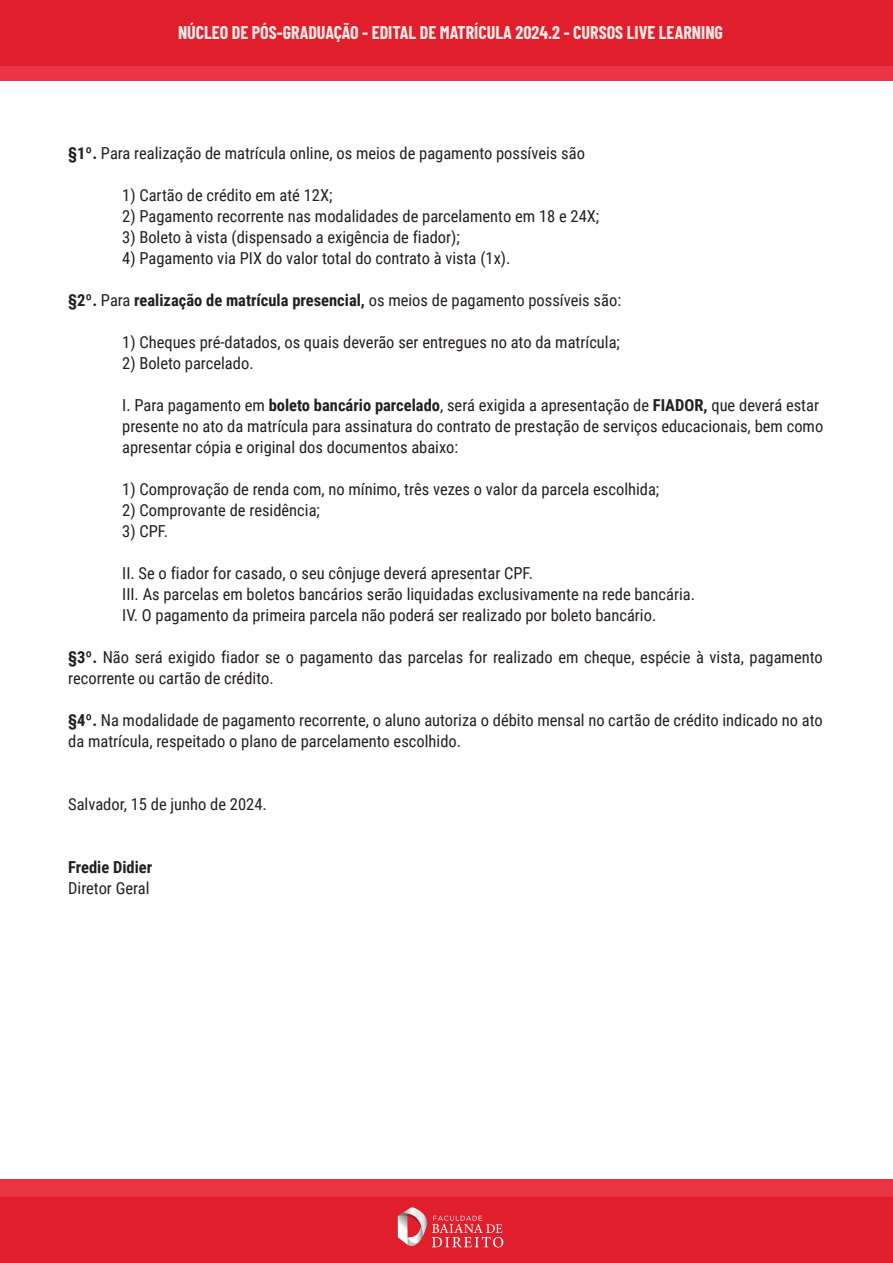
<style>
.page{position:relative;width:893px;height:1263px;background:#fff}
.page>*{position:absolute;margin:0;border:0;box-sizing:border-box;transform-origin:0 0}
.t1{font:700 18px "Barlow Condensed";color:#fdeae8}
.t2{font:16.5px/21px "Roboto Condensed";color:#231f20}
.t3{font:700 16.5px "Roboto Condensed";color:#231f20}
.s1{font-weight:700}
.s2{font-weight:400}
</style>
<div class="page">
<div style="left:0;top:1179px;width:893px;height:78px;background:#eb3443"></div>
<div style="left:0;top:1197px;width:893px;height:66px;background:#e11e2c"></div>
<svg style="left:398px;top:1207px;width:105px;height:40px"></svg>
<div style="left:0;top:3px;width:893px;height:77px;background:#eb3443"></div>
<div style="left:0;top:0;width:893px;height:65px;background:#e11e2c"></div>
<p class="t1" style="left:178px;top:20px;width:546px">NÚCLEO DE PÓS-GRADUAÇÃO - EDITAL DE MATRÍCULA 2024.2 - CURSOS LIVE LEARNING</p>
<p class="t2" style="left:68px;top:142px;width:518px"><span class="s1">§1º.</span> Para realização de matrícula online, os meios de pagamento possíveis são</p>
<p class="t2" style="left:122px;top:184px;width:212px">1) Cartão de crédito em até 12X;</p>
<p class="t2" style="left:122px;top:205px;width:479px">2) Pagamento recorrente nas modalidades de parcelamento em 18 e 24X;</p>
<p class="t2" style="left:122px;top:226px;width:339px">3) Boleto à vista (dispensado a exigência de fiador);</p>
<p class="t2" style="left:122px;top:247px;width:390px">4) Pagamento via PIX do valor total do contrato à vista (1x).</p>
<p class="t3" style="left:68px;top:288px;width:554px">§2º. <span class="s2">Para</span> realização de matrícula presencial, <span class="s2">os meios de pagamento possíveis são:</span></p>
<p class="t2" style="left:122px;top:331px;width:499px">1) Cheques pré-datados, os quais deverão ser entregues no ato da matrícula;</p>
<p class="t2" style="left:122px;top:352px;width:133px">2) Boleto parcelado.</p>
<p class="t2" style="left:122px;top:394px;width:703px">I. Para pagamento em <span class="s1">boleto bancário parcelado</span>, será exigida a apresentação de <span class="s1">FIADOR,</span> que deverá estar presente no ato da matrícula para assinatura do contrato de prestação de serviços educacionais, bem como apresentar cópia e original dos documentos abaixo:</p>
<p class="t2" style="left:122px;top:478px;width:539px">1) Comprovação de renda com, no mínimo, três vezes o valor da parcela escolhida;</p>
<p class="t2" style="left:122px;top:499px;width:199px">2) Comprovante de residência;</p>
<p class="t2" style="left:122px;top:520px;width:48px">3) CPF.</p>
<p class="t2" style="left:122px;top:562px;width:574px">II. Se o fiador for casado, o seu cônjuge deverá apresentar CPF.<br>III. As parcelas em boletos bancários serão liquidadas exclusivamente na rede bancária.<br>IV. O pagamento da primeira parcela não poderá ser realizado por boleto bancário.</p>
<p class="t2" style="left:68px;top:646px;width:756px"><span class="s1">§3º.</span> Não será exigido fiador se o pagamento das parcelas for realizado em cheque, espécie à vista, pagamento recorrente ou cartão de crédito.</p>
<p class="t2" style="left:68px;top:709px;width:756px"><span class="s1">§4º.</span> Na modalidade de pagamento recorrente, o aluno autoriza o débito mensal no cartão de crédito indicado no ato da matrícula, respeitado o plano de parcelamento escolhido.</p>
<p class="t2" style="left:68px;top:793px;width:200px">Salvador, 15 de junho de 2024.</p>
<p class="t3" style="left:68px;top:855px;width:86px">Fredie Didier</p>
<p class="t2" style="left:68px;top:877px;width:83px">Diretor Geral</p>
</div>
